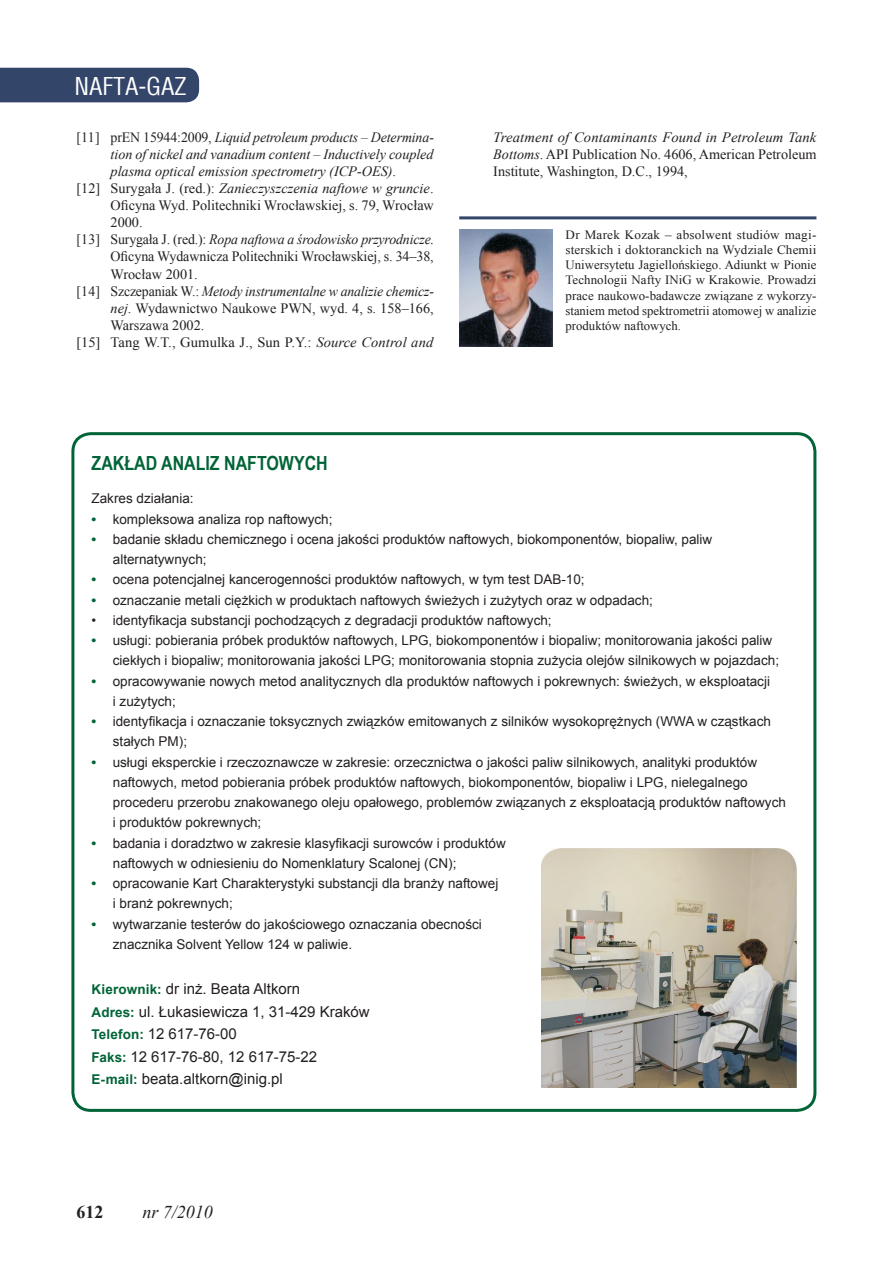
<style>
.page{position:relative;width:893px;height:1263px;background:#fff}
.page>*{position:absolute;margin:0;border:0;box-sizing:border-box;transform-origin:0 0}
.t1{font:24px "Switzerland Condensed";color:#fff}
.t2{font:700 19.5px "Arial Narrow";color:#006437}
.t3{font:italic 18px "Times New Roman";color:#231f20}
.t4{font:700 18px "Times New Roman";color:#231f20}
.t5{font:15px/22.5px "Arial";color:#231f20}
.t6{font:14.25px/17.1px "Times New Roman";color:#231f20;text-align:justify}
.t7{font:italic 14.25px "Times New Roman";letter-spacing:-.005em;color:#231f20}
.t8{font:13.5px/20.2px "Arial";color:#231f20}
.t9{font:12.75px/15.3px "Times New Roman";color:#231f20;text-align:justify}
.s1{font-style:normal}
.s2{font-style:italic}
.s3{font-weight:700;color:#006437}
.s4{font-weight:700;font-size:13.5px;color:#006437}
</style>
<div class="page">
<div style="left:0;top:68px;width:199px;height:34px;background:#334569"></div>
<hr style="left:459px;top:216px;width:357px;height:3px;background:#334569">
<img style="left:459px;top:230px;width:94px;height:116px">
<div style="left:71px;top:432px;width:745px;height:680px;border:3px solid #006437;border-radius:18px"></div>
<img style="left:542px;top:848px;width:254px;height:239px">
<h1 class="t1" style="left:74px;top:71px;width:114px">NAFTA-GAZ</h1>
<p class="t7" style="left:77px;top:127px;width:359px"><span class="s1">[11] prEN 15944:2009,</span> Liquid petroleum products – Determina-</p>
<p class="t7" style="left:111px;top:144px;width:324px">tion of nickel and vanadium content – Inductively coupled</p>
<p class="t7" style="left:111px;top:161px;width:287px">plasma optical emission spectrometry (ICP-OES)<span class="s1">.</span></p>
<p class="t7" style="left:77px;top:178px;width:359px"><span class="s1">[12] Surygała J. (red.):</span> Zanieczyszczenia naftowe w gruncie<span class="s1">.</span></p>
<p class="t6" style="left:111px;top:197px;width:325px">Oficyna Wyd. Politechniki Wrocławskiej, s. 79, Wrocław</p>
<p class="t6" style="left:111px;top:214px;width:34px">2000.</p>
<p class="t7" style="left:77px;top:230px;width:359px"><span class="s1">[13] Surygała J. (red.):</span> Ropa naftowa a środowisko przyrodnicze.</p>
<p class="t6" style="left:111px;top:248px;width:325px">Oficyna Wydawnicza Politechniki Wrocławskiej, s. 34–38,</p>
<p class="t6" style="left:111px;top:265px;width:89px">Wrocław 2001.</p>
<p class="t7" style="left:77px;top:281px;width:359px"><span class="s1">[14] Szczepaniak W.:</span> Metody instrumentalne w analizie chemicz-</p>
<p class="t6" style="left:111px;top:299px;width:325px"><span class="s2">nej</span>. Wydawnictwo Naukowe PWN, wyd. 4, s. 158–166,</p>
<p class="t6" style="left:111px;top:316px;width:95px">Warszawa 2002.</p>
<p class="t6" style="left:77px;top:333px;width:358px">[15] Tang W.T., Gumulka J., Sun P.Y.: <span class="s2">Source Control and</span></p>
<p class="t6" style="left:493px;top:128px;width:325px"><span class="s2">Treatment of Contaminants Found in Petroleum Tank Bottoms</span>. API Publication No. 4606, American Petroleum Institute, Washington, D.C., 1994,</p>
<p class="t9" style="left:566px;top:226px;width:252px">Dr Marek Kozak – absolwent studiów magi&shy;sterskich i doktoranckich na Wydziale Chemii Uniwersytetu Jagiellońskiego. Adiunkt w Pionie Technologii Nafty INiG w Krakowie. Prowadzi prace naukowo-badawcze związane z wykorzy&shy;staniem metod spektrometrii atomowej w analizie produktów naftowych.</p>
<h2 class="t2" style="left:92px;top:449px;width:238px">ZAKŁAD ANALIZ NAFTOWYCH</h2>
<p class="t8" style="left:92px;top:489px;width:104px">Zakres działania:</p>
<p class="t8" style="left:92px;top:509px;width:242px"><span class="s3">•</span> kompleksowa analiza rop naftowych;</p>
<p class="t8" style="left:113px;top:529px;width:601px;text-indent:-21px"><span class="s3">•</span> badanie składu chemicznego i ocena jakości produktów naftowych, biokomponentów, biopaliw, paliw alternatywnych;</p>
<p class="t8" style="left:92px;top:570px;width:495px"><span class="s3">•</span> ocena potencjalnej kancerogenności produktów naftowych, w tym test DAB-10;</p>
<p class="t8" style="left:92px;top:590px;width:563px"><span class="s3">•</span> oznaczanie metali ciężkich w produktach naftowych świeżych i zużytych oraz w odpadach;</p>
<p class="t8" style="left:92px;top:610px;width:462px">• identyfikacja substancji pochodzących z degradacji produktów naftowych;</p>
<p class="t8" style="left:113px;top:630px;width:668px;text-indent:-21px"><span class="s3">•</span> usługi: pobierania próbek produktów naftowych, LPG, biokomponentów i biopaliw; monitorowania jakości paliw ciekłych i biopaliw; monitorowania jakości LPG; monitorowania stopnia zużycia olejów silnikowych w pojazdach;</p>
<p class="t8" style="left:113px;top:671px;width:659px;text-indent:-21px"><span class="s3">•</span> opracowywanie nowych metod analitycznych dla produktów naftowych i pokrewnych: świeżych, w eksploatacji i zużytych;</p>
<p class="t8" style="left:113px;top:711px;width:660px;text-indent:-21px"><span class="s3">•</span> identyfikacja i oznaczanie toksycznych związków emitowanych z silników wysokoprężnych (WWA w cząstkach stałych PM);</p>
<p class="t8" style="left:113px;top:752px;width:675px;text-indent:-21px"><span class="s3">•</span> usługi eksperckie i rzeczoznawcze w zakresie: orzecznictwa o jakości paliw silnikowych, analityki produktów naftowych, metod pobierania próbek produktów naftowych, biokomponentów, biopaliw i LPG, nielegalnego procederu przerobu znakowanego oleju opałowego, problemów związanych z eksploatacją produktów naftowych i produktów pokrewnych;</p>
<p class="t8" style="left:113px;top:833px;width:395px;text-indent:-21px"><span class="s3">•</span> badania i doradztwo w zakresie klasyfikacji surowców i produktów naftowych w odniesieniu do Nomenklatury Scalonej (CN);</p>
<p class="t8" style="left:113px;top:873px;width:387px;text-indent:-21px"><span class="s3">•</span> opracowanie Kart Charakterystyki substancji dla branży naftowej i branż pokrewnych;</p>
<p class="t8" style="left:113px;top:914px;width:371px;text-indent:-21px"><span class="s3">•</span> wytwarzanie testerów do jakościowego oznaczania obecności znacznika Solvent Yellow 124 w paliwie.</p>
<p class="t5" style="left:92px;top:978px;width:280px"><span class="s4">Kierownik:</span> dr inż. Beata Altkorn<br><span class="s4">Adres:</span> ul. Łukasiewicza 1, 31-429 Kraków<br><span class="s4">Telefon:</span> 12 617-76-00<br><span class="s4">Faks:</span> 12 617-76-80, 12 617-75-22<br><span class="s4">E-mail:</span> beata.altkorn@inig.pl</p>
<h3 class="t4" style="left:77px;top:1199px;width:28px">612</h3>
<h3 class="t3" style="left:142px;top:1200px;width:72px">nr 7/2010</h3>
</div>
